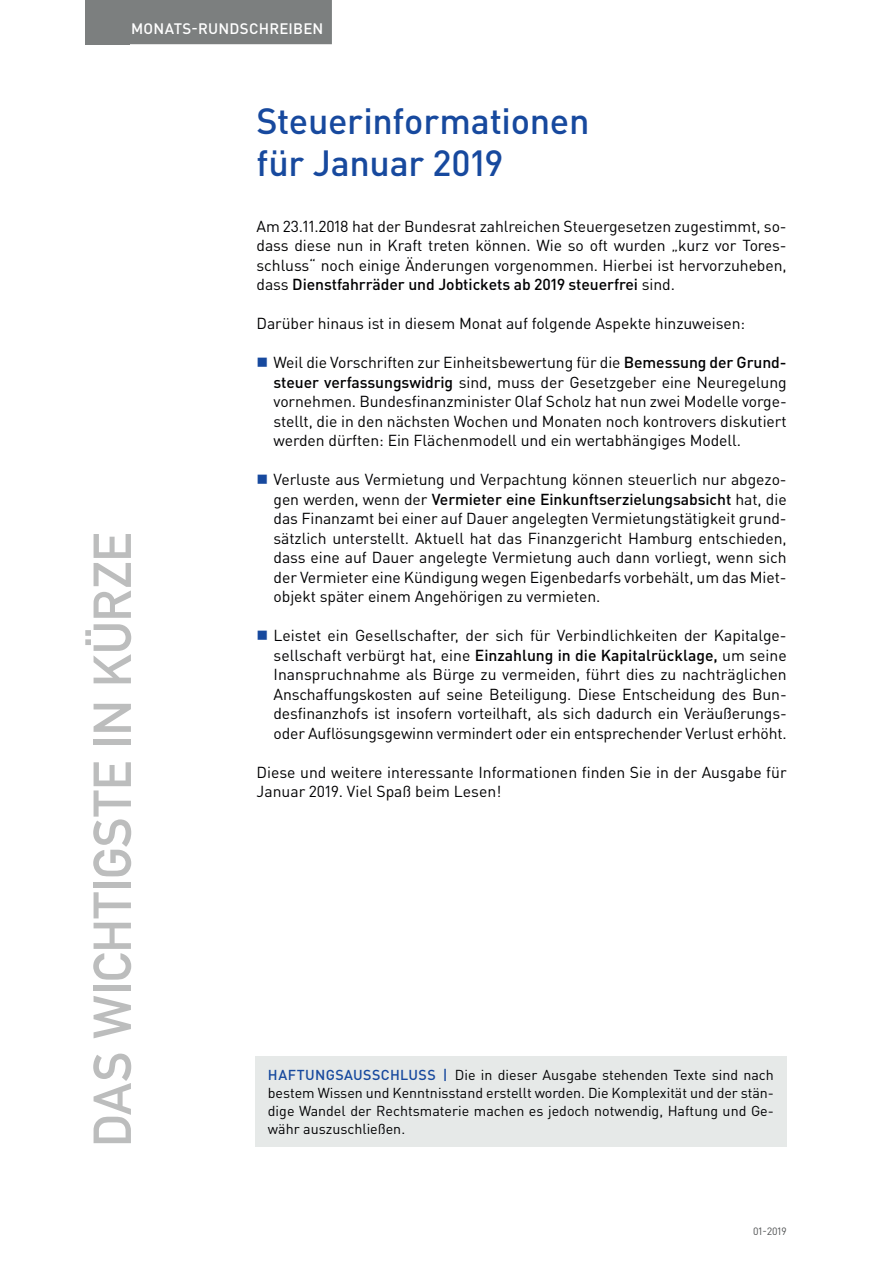
<style>
.page{position:relative;width:893px;height:1263px;background:#fff}
.page>*{position:absolute;margin:0;border:0;box-sizing:border-box;transform-origin:0 0}
.t1{font:52.5px "DIN Mittelschrift Std";color:#bcbdbd}
.t2{font:500 36px/42px "DIN Pro";letter-spacing:-.01em;color:#17499e}
.t3{font:15.75px/19.5px "DIN Pro";letter-spacing:-.005em;color:#000002;text-align:justify}
.t4{font:500 15px "DIN Pro";letter-spacing:.015em;color:#fff}
.t5{font:14.25px/18px "DIN Pro";color:#000002;text-align:justify}
.t6{font:10.5px "DIN Pro";color:#4f5152}
.s1{font-weight:500}
.s2{font-weight:500;color:#17499e}
</style>
<div class="page">
<div style="left:85px;top:0;width:45px;height:44px;background:#7c7f7f"></div>
<div style="left:122px;top:0;width:210px;height:44px;background:#7c7f7f"></div>
<div style="left:255px;top:1057px;width:532px;height:90px;background:#e6e9e8"></div>
<p class="t4" style="left:131px;top:18px;width:194px">MONATS-RUNDSCHREIBEN</p>
<h1 class="t1" style="left:82px;top:1147px;width:616px;rotate:-90deg">DAS WICHTIGSTE IN KÜRZE</h1>
<h2 class="t2" style="left:257px;top:99px;width:334px">Steuerinformationen für Januar 2019</h2>
<p class="t3" style="left:257px;top:216px;width:532px">Am 23.11.2018 hat der Bundesrat zahlreichen Steuergesetzen zugestimmt, so&shy;dass diese nun in Kraft treten können. Wie so oft wurden „kurz vor Tores&shy;schluss“ noch einige Änderungen vorgenommen. Hierbei ist hervorzuheben, dass <span class="s1">Dienstfahrräder und Jobtickets ab 2019 steuerfrei</span> sind.</p>
<p class="t3" style="left:257px;top:313px;width:490px">Darüber hinaus ist in diesem Monat auf folgende Aspekte hinzuweisen:</p>
<p class="t3" style="left:274px;top:352px;width:515px">Weil die Vorschriften zur Einheitsbewertung für die <span class="s1">Bemessung der Grund&shy;steuer verfassungswidrig</span> sind, muss der Gesetzgeber eine Neuregelung vornehmen. Bundesfinanzminister Olaf Scholz hat nun zwei Modelle vorge&shy;stellt, die in den nächsten Wochen und Monaten noch kontrovers diskutiert werden dürften: Ein Flächenmodell und ein wertabhängiges Modell.</p>
<p class="t3" style="left:274px;top:469px;width:515px">Verluste aus Vermietung und Verpachtung können steuerlich nur abgezo&shy;gen werden, wenn der <span class="s1">Vermieter eine Einkunftserzielungsabsicht</span> hat, die das Finanzamt bei einer auf Dauer angelegten Vermietungstätigkeit grund&shy;sätzlich unterstellt. Aktuell hat das Finanzgericht Hamburg entschieden, dass eine auf Dauer angelegte Vermietung auch dann vorliegt, wenn sich der Vermieter eine Kündigung wegen Eigenbedarfs vorbehält, um das Miet&shy;objekt später einem Angehörigen zu vermieten.</p>
<p class="t3" style="left:274px;top:625px;width:515px">Leistet ein Gesellschafter, der sich für Verbindlichkeiten der Kapitalge&shy;sellschaft verbürgt hat, eine <span class="s1">Einzahlung in die Kapitalrücklage,</span> um seine Inanspruchnahme als Bürge zu vermeiden, führt dies zu nachträglichen Anschaffungskosten auf seine Beteiligung. Diese Entscheidung des Bun&shy;desfinanzhofs ist insofern vorteilhaft, als sich dadurch ein Veräußerungs&shy;oder Auflösungsgewinn vermindert oder ein entsprechender Verlust erhöht.</p>
<p class="t3" style="left:257px;top:762px;width:532px">Diese und weitere interessante Informationen finden Sie in der Ausgabe für<br>Januar 2019. Viel Spaß beim Lesen!</p>
<p class="t5" style="left:268px;top:1065px;width:508px"><span class="s2">HAFTUNGSAUSSCHLUSS |</span> Die in dieser Ausgabe stehenden Texte sind nach bestem Wissen und Kenntnisstand erstellt worden. Die Komplexität und der stän&shy;dige Wandel der Rechtsmaterie machen es jedoch notwendig, Haftung und Ge&shy;währ auszuschließen.</p>
<p class="t6" style="left:753px;top:1224px;width:35px">01-2019</p>
</div>
